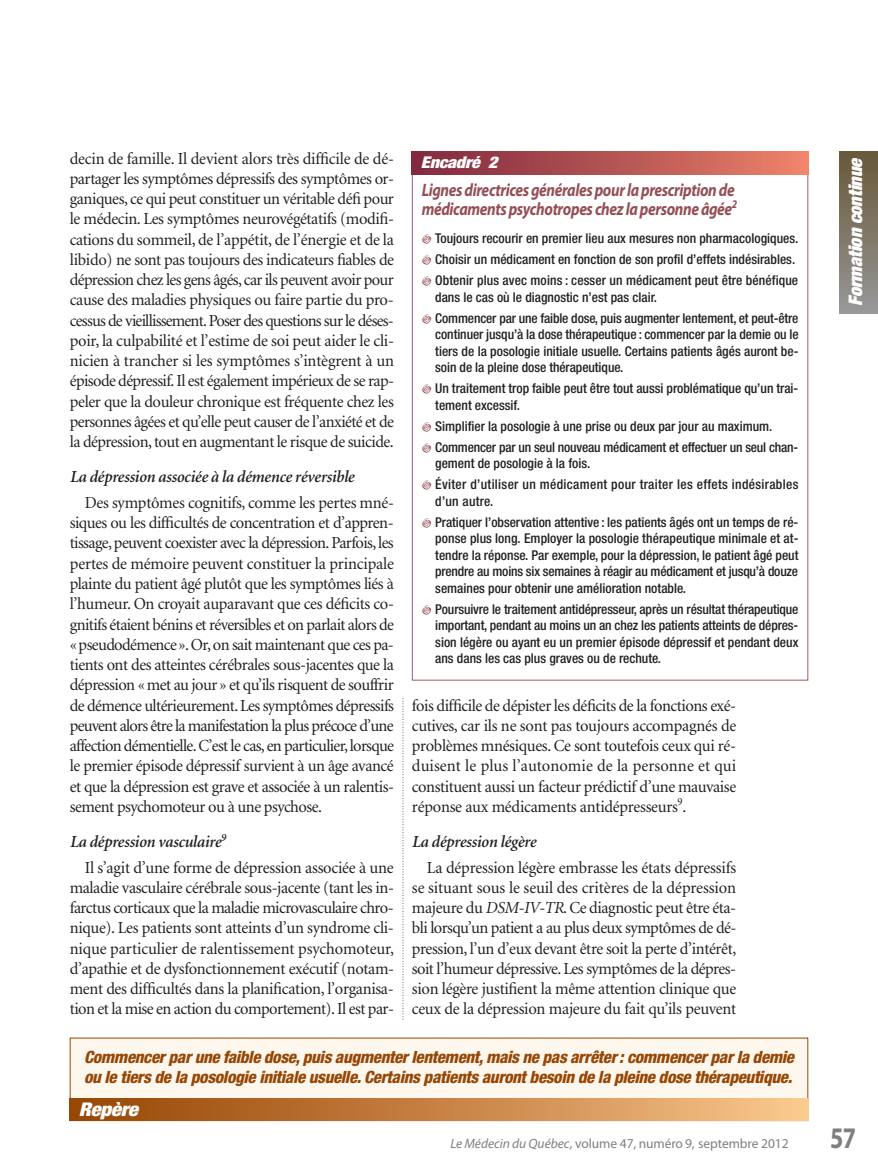
<style>
.page{position:relative;width:878px;height:1175px;background:#fff}
.page>*{position:absolute;margin:0;border:0;box-sizing:border-box;transform-origin:0 0}
.t1{font:700 30px "Myriad Pro";color:#7d7f81;scale:.8 1}
.t2{font:italic 900 condensed 18.9px "Helvetica Neue";letter-spacing:-.015em;color:#fff;scale:1.11 1}
.t3{font:italic 900 expanded 18.75px "Helvetica Neue";color:#fff}
.t4{font:italic 700 18px/19.5px "Myriad Pro";letter-spacing:-.025em;color:#944f56;scale:.85 1}
.t5{font:16.8px/20.2px "Minion";letter-spacing:-.025em;color:#231f20;text-align:justify}
.t6{font:italic 800 condensed 16.8px/20.2px "Helvetica Neue";letter-spacing:-.02em;color:#974705}
.t7{font:italic 600 16.8px "Minion";letter-spacing:-.015em;color:#231f20}
.t8{font:italic 900 condensed 16.2px "Helvetica Neue";letter-spacing:-.015em;color:#fff;scale:1.11 1}
.t9{font:500 condensed 13.5px/16.5px "Helvetica Neue";color:#231f20}
.t10{font:500 condensed 13.5px/21px "Helvetica Neue";letter-spacing:.025em;color:#231f20}
.t11{font:13.5px "Myriad Pro";letter-spacing:-.005em;color:#7d7f81}
.s1{font-weight:600;font-style:italic}
.s2{font-style:italic}
</style>
<div class="page">
<div style="left:839px;top:152px;width:39px;height:162px;background:linear-gradient(to bottom,#68583a,#979797)"></div>
<svg style="left:402px;top:698px;width:1px;height:321px"></svg>
<div style="left:412px;top:152px;width:396px;height:22px;background:linear-gradient(to right,#7e283e,#ed826a)"></div>
<div style="left:70px;top:1038px;width:737px;height:82px;background:#fef7ed"></div>
<div style="left:70px;top:1098px;width:738px;height:22px;background:linear-gradient(to right,#954302,#fac68a)"></div>
<p class="t5" style="left:70px;top:149px;width:326px">decin de famille. Il devient alors très difficile de dé&shy;partager les symptômes dépressifs des symptômes or&shy;ganiques, ce qui peut constituer un véritable défi pour le médecin. Les symptômes neurovégétatifs (modifi&shy;cations du sommeil, de l’appétit, de l’énergie et de la libido) ne sont pas toujours des indicateurs fia bles de dépression chez les gens âgés, car ils peuvent avoir pour cause des maladies physiques ou faire partie du pro&shy;cessus de vieillissement. Poser des questions sur le déses&shy;poir, la culpabilité et l’estime de soi peut aider le cli - nicien à trancher si les symptômes s’intègrent à un épisode dépressif. Il est également impérieux de se rap&shy;peler que la douleur chronique est fréquente chez les personnes âgées et qu’elle peut causer de l’anxiété et de la dépression, tout en augmentant le risque de suicide.</p>
<p class="t7" style="left:70px;top:470px;width:286px">La dépression associée à la démence réversible</p>
<p class="t5" style="left:70px;top:494px;width:326px;text-indent:15px">Des symptômes cognitifs, comme les pertes mné&shy;siques ou les difficultés de concentration et d’appren&shy;tissage, peuvent coexister avec la dépression. Parfois, les pertes de mémoire peuvent constituer la principale plainte du patient âgé plutôt que les symptômes liés à l’humeur. On croyait auparavant que ces déficits co&shy;gnitifs étaient bénins et réversibles et on parlait alors de « pseudodémence ». Or, on sait maintenant que ces pa&shy;tients ont des atteintes cérébrales sous-jacentes que la dépression « met au jour » et qu’ils risquent de souffrir de démence ultérieurement. Les symptômes dépressifs peuvent alors être la manifestation la plus précoce d’une affection démentielle. C’est le cas, en particulier, lorsque le premier épisode dépressif survient à un âge avancé et que la dépression est grave et associée à un ralentis&shy;sement psychomoteur ou à une psychose.</p>
<p class="t5" style="left:85px;top:830px;width:310px;line-height:25.5px;text-indent:-15px"><span class="s1">La dépression vasculaire</span><sup>9<br></sup>Il s’agit d’une forme de dépression associée à une</p>
<p class="t5" style="left:70px;top:878px;width:326px">maladie vasculaire cérébrale sous-jacente (tant les in&shy;farctus corticaux que la maladie microvasculaire chro&shy;nique). Les patients sont atteints d’un syndrome cli&shy;nique particulier de ralentissement psychomoteur, d’apathie et de dysfonctionnement exécutif (notam&shy;ment des difficultés dans la planification, l’organisa&shy;tion et la mise en action du comportement). Il est par-</p>
<p class="t8" style="left:421px;top:157px;width:70px">Encadré 2</p>
<p class="t4" style="left:421px;top:181px;width:372px">Lignes directrices générales pour la prescription de médicaments psychotropes chez la personne âgée<sup>2</sup></p>
<p class="t9" style="left:435px;top:229px;width:365px;line-height:21px">Toujours recourir en premier lieu aux mesures non pharmacologiques.<br>Choisir un médicament en fonction de son profil d’effets indésirables.<br>Obtenir plus avec moins : cesser un médicament peut être bénéfique</p>
<p class="t9" style="left:435px;top:287px;width:365px;line-height:21px">dans le cas où le diagnostic n’est pas clair.<br>Commencer par une faible dose, puis augmenter lentement, et peut-être</p>
<p class="t9" style="left:435px;top:327px;width:365px;text-align:justify">continuer jusqu’à la dose thérapeutique : commencer par la demie ou le tiers de la posologie initiale usuelle. Certains patients âgés auront be&shy;soin de la pleine dose thérapeutique.</p>
<p class="t9" style="left:435px;top:381px;width:364px">Un traitement trop faible peut être tout aussi problématique qu’un trai&shy;tement excessif.</p>
<p class="t9" style="left:435px;top:416px;width:364px;line-height:21px">Simplifier la posologie à une prise ou deux par jour au maximum.<br>Commencer par un seul nouveau médicament et effectuer un seul chan-</p>
<p class="t10" style="left:435px;top:454px;width:364px">gement de posologie à la fois.<br>Éviter d’utiliser un médicament pour traiter les effets indésirables</p>
<p class="t9" style="left:435px;top:491px;width:364px;line-height:21px">d’un autre.<br>Pratiquer l’observation attentive : les patients âgés ont un temps de ré-</p>
<p class="t9" style="left:435px;top:531px;width:365px;text-align:justify">ponse plus long. Employer la posologie thérapeutique minimale et at&shy;tendre la réponse. Par exemple, pour la dépression, le patient âgé peut prendre au moins six semaines à réagir au médicament et jusqu’à douze semaines pour obtenir une amélioration notable.</p>
<p class="t9" style="left:435px;top:602px;width:365px;text-align:justify">Poursuivre le traitement antidépresseur, après un résultat thérapeutique important, pendant au moins un an chez les patients atteints de dépres&shy;sion légère ou ayant eu un premier épisode dépressif et pendant deux ans dans les cas plus graves ou de rechute.</p>
<p class="t5" style="left:412px;top:696px;width:326px">fois difficile de dépister les déficits de la fonctions exé&shy;cutives, car ils ne sont pas toujours accompagnés de problèmes mnésiques. Ce sont toutefois ceux qui ré&shy;duisent le plus l’autonomie de la personne et qui constituent aussi un facteur prédictif d’une mauvaise réponse aux médicaments antidépresseurs<sup>9</sup>.</p>
<p class="t7" style="left:412px;top:835px;width:126px">La dépression légère</p>
<p class="t5" style="left:412px;top:858px;width:326px;text-indent:15px">La dépression légère embrasse les états dépressifs se situant sous le seuil des critères de la dépression majeure du <span class="s2">DSM-IV-TR</span>. Ce diagnostic peut être éta&shy;bli lorsqu’un patient a au plus deux symptômes de dé&shy;pression, l’un d’eux devant être soit la perte d’intérêt, soit l’humeur dépressive. Les symptômes de la dépres&shy;sion légère justifient la même attention clinique que ceux de la dépression majeure du fait qu’ils peuvent</p>
<p class="t6" style="left:84px;top:1048px;width:711px">Commencer par une faible dose, puis augmenter lentement, mais ne pas arrêter : commencer par la demie ou le tiers de la posologie initiale usuelle. Certains patients auront besoin de la pleine dose thérapeutique.</p>
<p class="t2" style="left:79px;top:1102px;width:55px">Repère</p>
<p class="t11" style="left:450px;top:1138px;width:340px"><span class="s2">Le Médecin du Québec,</span> volume 47, numéro 9, septembre 2012</p>
<p class="t3" style="left:848px;top:306px;width:151px;rotate:-90deg">Formation continue</p>
<h1 class="t1" style="left:830px;top:1126px;width:34px">57</h1>
</div>
